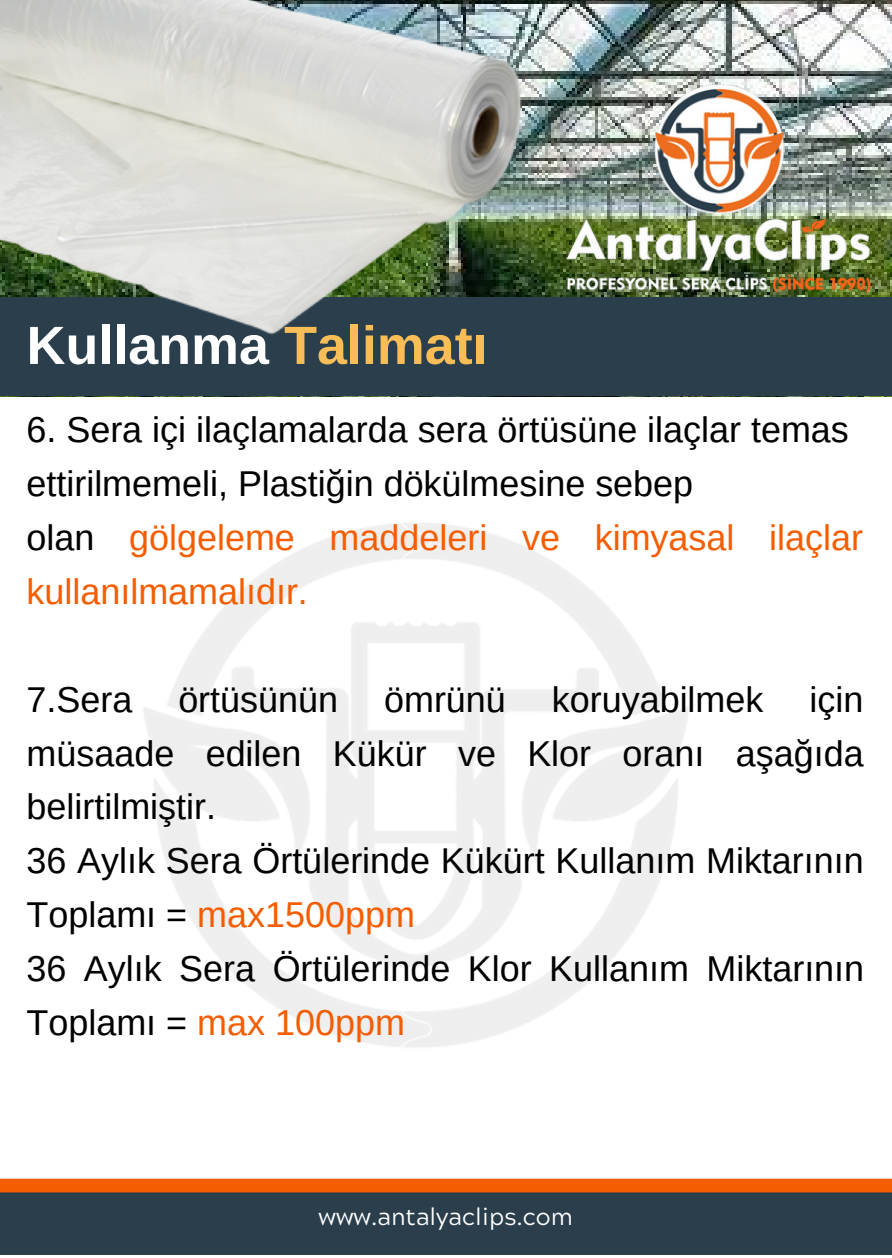
<style>
.page{position:relative;width:892px;height:1258px;background:#fff}
.page>*{position:absolute;margin:0;border:0;box-sizing:border-box;transform-origin:0 0}
.t1{font:700 54px "Arimo";color:#fff}
.t2{font:36px/54px "Arimo";color:#000}
.t3{font:24px "Acherus Grotesque";color:#fff}
.s1{color:#f8bd56}
.s2{color:#f45d00}
</style>
<div class="page">
<div style="left:0;top:1184px;width:891px;height:71px;background:#2a3e4c"></div>
<svg style="left:0;top:1178px;width:891px;height:14px;background:#f4650c"></svg>
<img style="left:534px;top:0;width:357px;height:71px">
<div style="left:0;top:298px;width:891px;height:98px;background:#2a3e4c"></div>
<img style="left:0;top:0;width:534px;height:335px">
<img style="left:534px;top:71px;width:357px;height:227px">
<h1 class="t1" style="left:27px;top:315px;width:462px">Kullanma <span class="s1">Talimatı</span></h1>
<p class="t2" style="left:27px;top:403px;width:837px">6. Sera içi ilaçlamalarda sera örtüsüne ilaçlar temas ettirilmemeli, Plastiğin dökülmesine sebep<br>olan <span class="s2">gölgeleme maddeleri ve kimyasal ilaçlar kullanılmamalıdır.</span></p>
<p class="t2" style="left:27px;top:672px;width:839px;text-indent:782px">için müsaade edilen Kükür ve Klor oranı aşağıda belirtilmiştir.<br>36 Aylık Sera Örtülerinde Kükürt Kullanım Miktarının<br>Toplamı = <span class="s2">max1500ppm<br></span>36 Aylık Sera Örtülerinde Klor Kullanım Miktarının<br>Toplamı = <span class="s2">max 100ppm</span></p>
<p class="t2" style="left:27px;top:672px;width:107px">7.Sera</p>
<p class="t2" style="left:178px;top:672px;width:161px">örtüsünün</p>
<p class="t2" style="left:384px;top:672px;width:123px">ömrünü</p>
<p class="t2" style="left:551px;top:672px;width:213px">koruyabilmek</p>
<p class="t3" style="left:318px;top:1207px;width:255px">www.antalyaclips.com</p>
</div>
